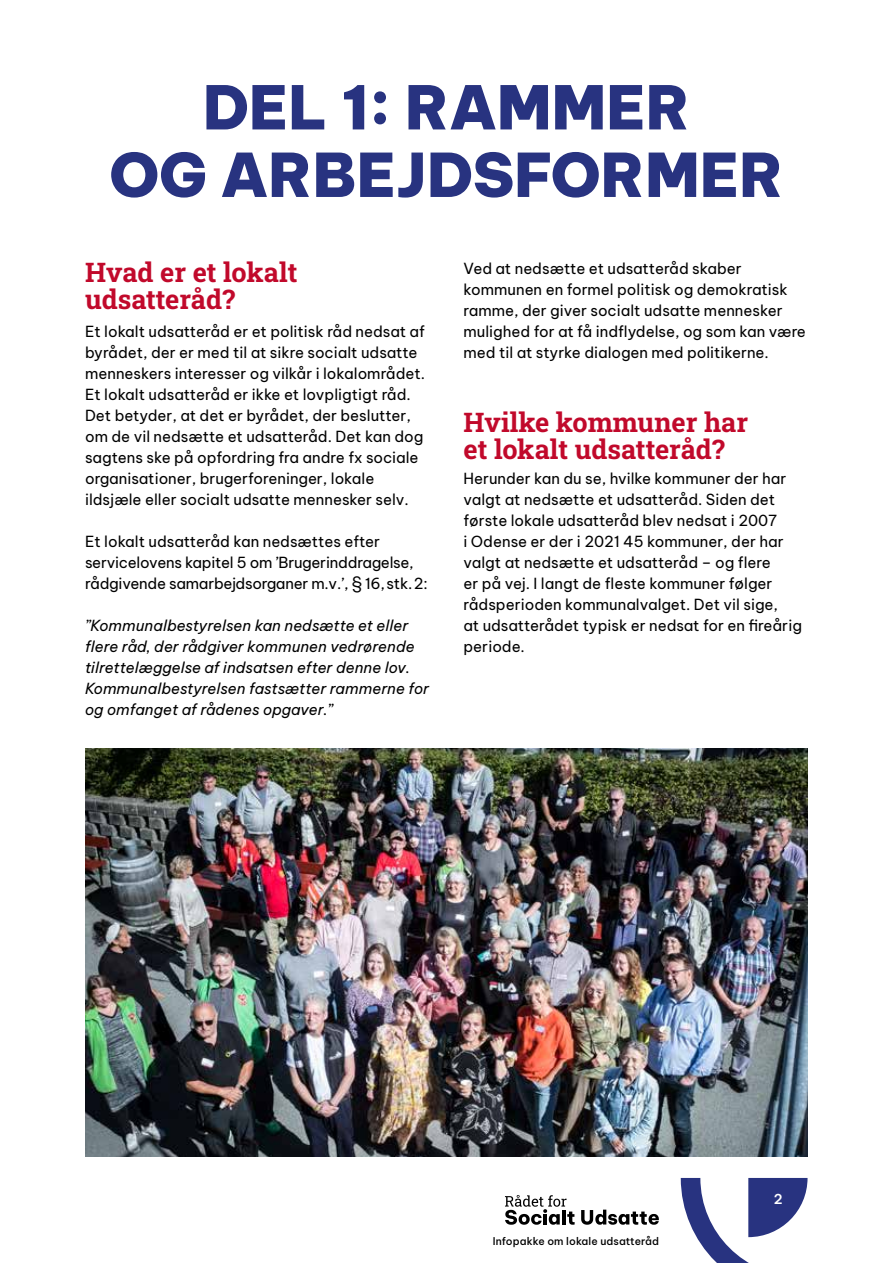
<style>
.page{position:relative;width:893px;height:1263px;background:#fff}
.page>*{position:absolute;margin:0;border:0;box-sizing:border-box;transform-origin:0 0}
.t1{font:900 60px/67.5px "Be Vietnam Pro";color:#283380;text-align:center}
.t2{font:27px/27px "Roboto Slab";color:#c1092b}
.t3{font:15px/21px "Be Vietnam Pro";color:#000}
.t4{font:italic 15px/21px "Be Vietnam Pro";color:#000}
.t5{font:600 13.5px "Be Vietnam Pro";color:#fff}
.t6{font:500 10.5px "Be Vietnam Pro";letter-spacing:.01em;color:#000}
</style>
<div class="page">
<svg style="left:681px;top:1178px;width:126px;height:85px"></svg>
<svg style="left:505px;top:1195px;width:70px;height:30px"></svg>
<svg style="left:581px;top:1209px;width:78px;height:16px"></svg>
<img style="left:85px;top:748px;width:723px;height:409px">
<h1 class="t1" style="left:109px;top:66px;width:676px">DEL 1: RAMMER<br>OG ARBEJDSFORMER</h1>
<h2 class="t2" style="left:85px;top:258px;width:214px">Hvad er et lokalt udsatteråd?</h2>
<p class="t3" style="left:85px;top:320px;width:342px">Et lokalt udsatteråd er et politisk råd nedsat af byrådet, der er med til at sikre socialt udsatte menneskers interesser og vilkår i lokalområdet.<br>Et lokalt udsatteråd er ikke et lovpligtigt råd.<br>Det betyder, at det er byrådet, der beslutter, om de vil nedsætte et udsatteråd. Det kan dog sagtens ske på opfordring fra andre fx sociale organisationer, brugerforeninger, lokale ildsjæle eller socialt udsatte mennesker selv.</p>
<p class="t3" style="left:85px;top:530px;width:344px">Et lokalt udsatteråd kan nedsættes efter servicelovens kapitel 5 om ’Brugerinddragelse, rådgivende samarbejdsorganer m.v.’, § 16,stk.2:</p>
<p class="t4" style="left:85px;top:613px;width:346px">”Kommunalbestyrelsen kan nedsætte et eller flere råd, der rådgiver kommunen vedrørende tilrettelæggelse af indsatsen efter denne lov.<br>Kommunalbestyrelsen fastsætter rammerne for og omfanget af rådenes opgaver.”</p>
<p class="t3" style="left:463px;top:257px;width:344px">Ved at nedsætte et udsatteråd skaber kommunen en formel politisk og demokratisk ramme, der giver socialt udsatte mennesker mulighed for at få indflydelse, og som kan være med til at styrke dialogen med politikerne.</p>
<h2 class="t2" style="left:463px;top:408px;width:286px">Hvilke kommuner har et lokalt udsatteråd?</h2>
<p class="t3" style="left:463px;top:467px;width:340px">Herunder kan du se, hvilke kommuner der har valgt at nedsætte et udsatteråd. Siden det første lokale udsatteråd blev nedsat i 2007<br>i Odense er der i 2021 45 kommuner, der har valgt at nedsætte et udsatteråd – og flere<br>er på vej. I langt de fleste kommuner følger rådsperioden kommunalvalget. Det vil sige,<br>at udsatterådet typisk er nedsat for en fireårig periode.</p>
<p class="t6" style="left:493px;top:1232px;width:168px">Infopakke om lokale udsatteråd</p>
<p class="t5" style="left:774px;top:1188px;width:10px">2</p>
</div>
